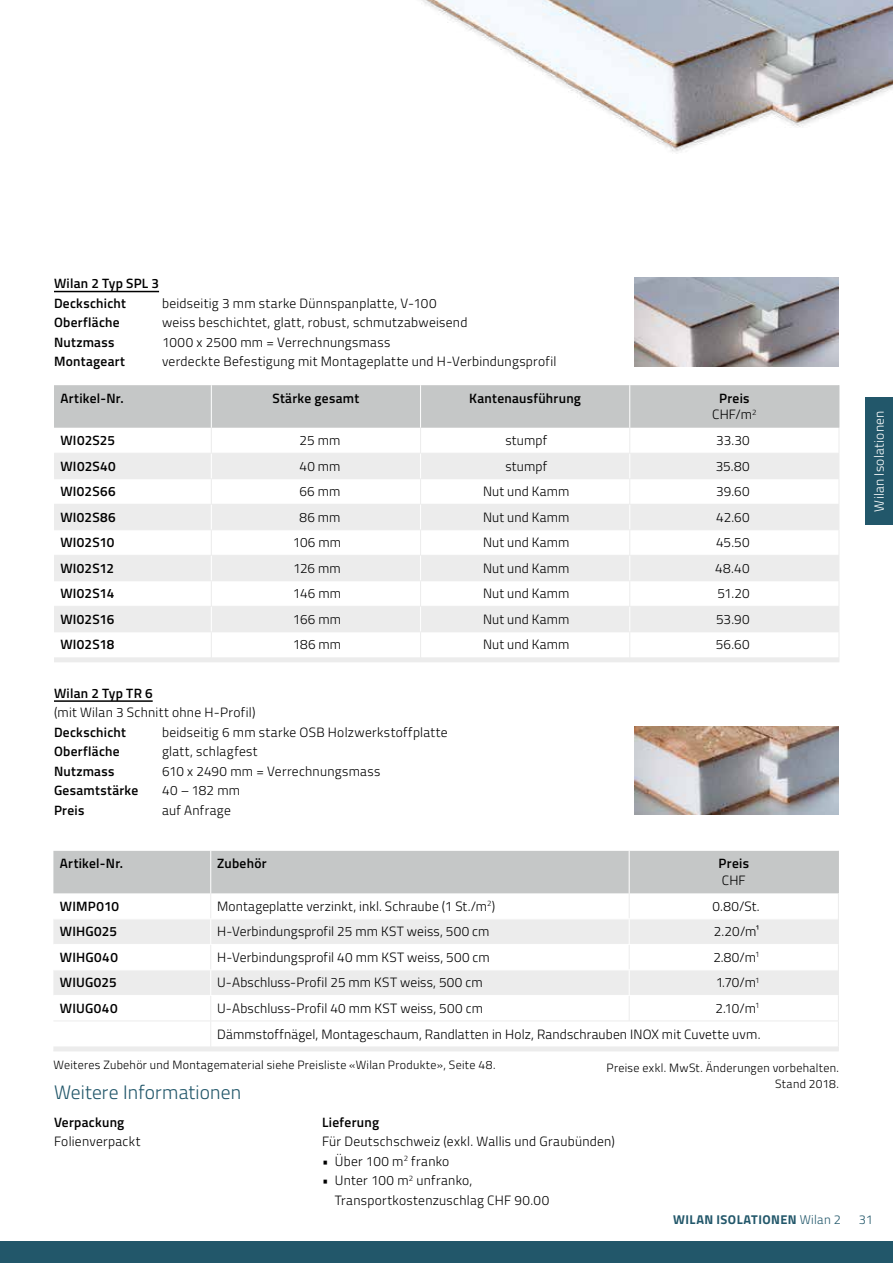
<style>
.page{position:relative;width:893px;height:1263px;background:#fff}
.page>*{position:absolute;margin:0;border:0;box-sizing:border-box;transform-origin:0 0}
.t1{font:300 19.5px "Titillium Web";letter-spacing:.005em;color:#22576a}
.t2{font:300 13.5px/26.4px "Titillium Web";letter-spacing:.02em;color:#000;text-align:right}
.t3{font:600 13.5px/16.5px "Titillium Web";letter-spacing:.02em;color:#000;text-align:center}
.t4{font:300 13.5px "Titillium Web";letter-spacing:.02em;color:#fff}
.t5{font:700 12.75px "Titillium Web";letter-spacing:.03em;color:#22576a}
.t6{font:300 12.75px "Titillium Web";color:#22576a}
.t7{font:300 12px/16.5px "Titillium Web";letter-spacing:.025em;color:#000;text-align:right}
.s1{font-weight:300}
</style>
<div class="page">
<div style="left:0;top:1242px;width:893px;height:21px;background:#22576a"></div>
<hr style="left:54px;top:661px;width:157px;height:1px;background:#ececec">
<hr style="left:211px;top:661px;width:210px;height:1px;background:#ececec">
<hr style="left:421px;top:661px;width:209px;height:1px;background:#ececec">
<hr style="left:630px;top:661px;width:209px;height:1px;background:#ececec">
<svg style="left:54px;top:385px;width:786px;height:276px"></svg>
<img style="left:635px;top:277px;width:204px;height:89px">
<hr style="left:54px;top:291px;width:105px;height:1px;background:#000">
<hr style="left:54px;top:700px;width:99px;height:2px;background:#000">
<img style="left:635px;top:726px;width:204px;height:88px">
<hr style="left:53px;top:1050px;width:158px;height:1px;background:#ececec">
<hr style="left:211px;top:1050px;width:418px;height:1px;background:#ececec">
<hr style="left:629px;top:1050px;width:210px;height:1px;background:#ececec">
<svg style="left:53px;top:851px;width:786px;height:199px"></svg>
<img style="left:421px;top:0;width:472px;height:154px">
<div style="left:866px;top:397px;width:27px;height:128px;background:#22576a"></div>
<p class="t3" style="left:54px;top:273px;width:107px;line-height:19.5px;text-align:left">Wilan 2 Typ SPL 3<br>Deckschicht</p>
<p class="t2" style="left:162px;top:289px;width:276px">beidseitig 3 mm starke Dünnspanplatte, V-100</p>
<p class="t3" style="left:54px;top:313px;width:67px">Oberfläche</p>
<p class="t2" style="left:162px;top:308px;width:307px">weiss beschichtet, glatt, robust, schmutzabweisend</p>
<p class="t3" style="left:54px;top:333px;width:62px">Nutzmass</p>
<p class="t2" style="left:162px;top:328px;width:230px">1000 x 2500 mm = Verrechnungsmass</p>
<p class="t3" style="left:54px;top:352px;width:73px">Montageart</p>
<p class="t2" style="left:162px;top:347px;width:396px">verdeckte Befestigung mit Montageplatte und H-Verbindungsprofil</p>
<p class="t3" style="left:60px;top:389px;width:65px">Artikel-Nr.</p>
<p class="t3" style="left:273px;top:389px;width:88px">Stärke gesamt</p>
<p class="t3" style="left:469px;top:389px;width:113px">Kantenausführung</p>
<p class="t3" style="left:712px;top:389px;width:46px">Preis<br><span class="s1">CHF/m</span><sup>2</sup></p>
<p class="t3" style="left:60px;top:431px;width:56px">WI02S25</p>
<p class="t2" style="left:300px;top:427px;width:42px">25 mm</p>
<p class="t2" style="left:505px;top:427px;width:43px">stumpf</p>
<p class="t2" style="left:716px;top:427px;width:35px">33.30</p>
<p class="t3" style="left:60px;top:457px;width:57px">WI02S40</p>
<p class="t2" style="left:299px;top:452px;width:43px">40 mm</p>
<p class="t2" style="left:505px;top:452px;width:43px">stumpf</p>
<p class="t2" style="left:716px;top:452px;width:35px">35.80</p>
<p class="t3" style="left:60px;top:482px;width:57px">WI02S66</p>
<p class="t2" style="left:299px;top:478px;width:43px">66 mm</p>
<p class="t2" style="left:483px;top:478px;width:88px">Nut und Kamm</p>
<p class="t2" style="left:716px;top:478px;width:35px">39.60</p>
<p class="t3" style="left:60px;top:508px;width:57px">WI02S86</p>
<p class="t2" style="left:299px;top:503px;width:43px">86 mm</p>
<p class="t2" style="left:483px;top:503px;width:88px">Nut und Kamm</p>
<p class="t2" style="left:716px;top:503px;width:35px">42.60</p>
<p class="t3" style="left:60px;top:533px;width:56px">WI02S10</p>
<p class="t2" style="left:293px;top:529px;width:50px">106 mm</p>
<p class="t2" style="left:483px;top:529px;width:88px">Nut und Kamm</p>
<p class="t2" style="left:716px;top:529px;width:35px">45.50</p>
<p class="t3" style="left:60px;top:559px;width:55px">WI02S12</p>
<p class="t2" style="left:293px;top:554px;width:49px">126 mm</p>
<p class="t2" style="left:483px;top:554px;width:88px">Nut und Kamm</p>
<p class="t2" style="left:715px;top:554px;width:36px">48.40</p>
<p class="t3" style="left:60px;top:585px;width:55px">WI02S14</p>
<p class="t2" style="left:293px;top:580px;width:50px">146 mm</p>
<p class="t2" style="left:483px;top:580px;width:88px">Nut und Kamm</p>
<p class="t2" style="left:717px;top:580px;width:34px">51.20</p>
<p class="t3" style="left:60px;top:610px;width:55px">WI02S16</p>
<p class="t2" style="left:293px;top:605px;width:50px">166 mm</p>
<p class="t2" style="left:483px;top:605px;width:88px">Nut und Kamm</p>
<p class="t2" style="left:716px;top:605px;width:35px">53.90</p>
<p class="t3" style="left:60px;top:636px;width:56px">WI02S18</p>
<p class="t2" style="left:293px;top:631px;width:50px">186 mm</p>
<p class="t2" style="left:483px;top:631px;width:88px">Nut und Kamm</p>
<p class="t2" style="left:716px;top:631px;width:35px">56.60</p>
<p class="t3" style="left:54px;top:684px;width:100px">Wilan 2 Typ TR 6</p>
<p class="t2" style="left:54px;top:698px;width:203px">(mit Wilan 3 Schnitt ohne H-Profil)</p>
<p class="t3" style="left:54px;top:723px;width:73px">Deckschicht</p>
<p class="t2" style="left:162px;top:718px;width:287px">beidseitig 6 mm starke OSB Holzwerkstoffplatte</p>
<p class="t3" style="left:54px;top:742px;width:67px">Oberfläche</p>
<p class="t2" style="left:162px;top:737px;width:97px">glatt, schlagfest</p>
<p class="t3" style="left:54px;top:762px;width:62px">Nutzmass</p>
<p class="t2" style="left:162px;top:757px;width:220px">610 x 2490 mm = Verrechnungsmass</p>
<p class="t3" style="left:54px;top:781px;width:86px">Gesamtstärke</p>
<p class="t2" style="left:162px;top:776px;width:80px">40 – 182 mm</p>
<p class="t3" style="left:54px;top:801px;width:32px">Preis</p>
<p class="t2" style="left:162px;top:796px;width:70px">auf Anfrage</p>
<p class="t3" style="left:60px;top:855px;width:65px">Artikel-Nr.</p>
<p class="t3" style="left:217px;top:855px;width:51px">Zubehör</p>
<p class="t3" style="left:718px;top:855px;width:32px">Preis</p>
<p class="t2" style="left:722px;top:866px;width:25px">CHF</p>
<p class="t3" style="left:60px;top:897px;width:61px">WIMP010</p>
<p class="t2" style="left:217px;top:892px;width:279px">Montageplatte verzinkt, inkl. Schraube (1 St./m<sup>2</sup>)</p>
<p class="t2" style="left:712px;top:892px;width:49px">0.80/St.</p>
<p class="t3" style="left:60px;top:923px;width:59px">WIHG025</p>
<p class="t2" style="left:217px;top:918px;width:274px">H-Verbindungsprofil 25 mm KST weiss, 500 cm</p>
<p class="t2" style="left:714px;top:918px;width:47px">2.20/m¹</p>
<p class="t3" style="left:60px;top:948px;width:60px">WIHG040</p>
<p class="t2" style="left:217px;top:943px;width:274px">H-Verbindungsprofil 40 mm KST weiss, 500 cm</p>
<p class="t2" style="left:714px;top:943px;width:48px">2.80/m<sup>1</sup></p>
<p class="t3" style="left:60px;top:974px;width:59px">WIUG025</p>
<p class="t2" style="left:217px;top:969px;width:267px">U-Abschluss-Profil 25 mm KST weiss, 500 cm</p>
<p class="t2" style="left:716px;top:969px;width:46px">1.70/m<sup>1</sup></p>
<p class="t3" style="left:60px;top:999px;width:59px">WIUG040</p>
<p class="t2" style="left:217px;top:994px;width:267px">U-Abschluss-Profil 40 mm KST weiss, 500 cm</p>
<p class="t2" style="left:217px;top:994px;width:545px">2.10/m<sup>1<br></sup>Dämmstoffnägel, Montageschaum, Randlatten in Holz, Randschrauben INOX mit Cuvette uvm.</p>
<p class="t7" style="left:53px;top:1056px;width:444px">Weiteres Zubehör und Montagematerial siehe Preisliste «Wilan Produkte», Seite 48.</p>
<h1 class="t1" style="left:54px;top:1078px;width:189px">Weitere Informationen</h1>
<p class="t7" style="left:607px;top:1059px;width:234px">Preise exkl. MwSt. Änderungen vorbehalten.<br>Stand 2018.</p>
<p class="t3" style="left:54px;top:1113px;width:72px">Verpackung</p>
<p class="t2" style="left:54px;top:1127px;width:88px">Folienverpackt</p>
<p class="t3" style="left:322px;top:1113px;width:59px">Lieferung</p>
<p class="t2" style="left:322px;top:1127px;width:294px">Für Deutschschweiz (exkl. Wallis und Graubünden)</p>
<p class="t2" style="left:322px;top:1147px;width:129px">• Über 100 m<sup>2</sup> franko</p>
<p class="t2" style="left:335px;top:1170px;width:216px;line-height:19.5px;text-align:left;text-indent:-13px">• Unter 100 m<sup>2</sup> unfranko,<br>Transportkostenzuschlag CHF 90.00</p>
<p class="t5" style="left:673px;top:1210px;width:169px">WILAN ISOLATIONEN <span class="s1">Wilan 2</span></p>
<p class="t4" style="left:869px;top:512px;width:102px;rotate:-90deg">Wilan Isolationen</p>
<p class="t6" style="left:859px;top:1210px;width:16px">31</p>
</div>
